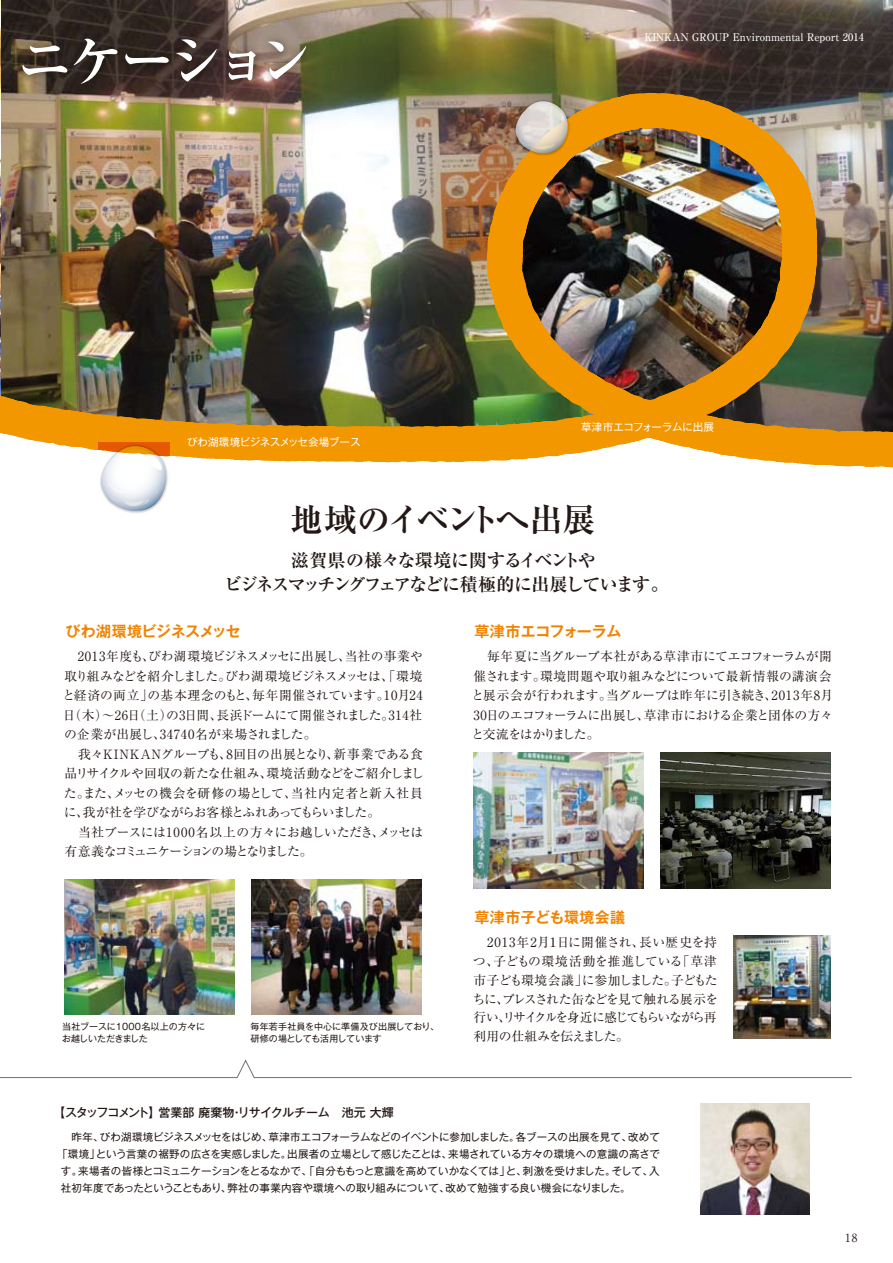
<style>
.page{position:relative;width:893px;height:1263px;background:#fff}
.page>*{position:absolute;margin:0;border:0;box-sizing:border-box;transform-origin:0 0}
.t1{font:700 55.5px "Ryumin Pro";letter-spacing:-.14em;color:#fff}
.t2{font:700 33px "Ryumin Pro";letter-spacing:-.095em;color:#231815}
.t3{font:700 18px/24px "Ryumin Pro";letter-spacing:-.085em;color:#231815;text-align:center}
.t4{font:700 15px "Gothic MB101 Pro De";letter-spacing:-.015em;color:#f08300}
.t5{font:700 15px "Gothic MB101 Pro De";letter-spacing:.025em;color:#f08300}
.t6{font:12.75px/19.5px "Ryumin Pro";letter-spacing:-.035em;color:#231815}
.t7{font:12.75px/18.8px "Ryumin Pro";letter-spacing:-.055em;color:#231815}
.t8{font:500 12px "Gothic MB101 Pro";letter-spacing:-.035em;color:#231815}
.t9{font:11.25px "Ryumin Pro";color:#231815}
.t10{font:10.5px "Gothic MB101 Pro";letter-spacing:-.005em;color:#231815}
.t11{font:10.5px "Gothic MB101 Pro";letter-spacing:.025em;color:#231815}
.t12{font:500 10.5px "Ryumin Pro";color:#fff}
.t13{font:10.5px "Gothic MB101 Pro";letter-spacing:-.02em;color:#fff}
.t14{font:9px/11.7px "Gothic MB101 Pro";letter-spacing:.005em;color:#231815}
</style>
<div class="page">
<img style="left:0;top:0;width:893px;height:71px">
<img style="left:701px;top:1104px;width:108px;height:110px">
<svg style="left:0;top:113px;width:1px;height:321px"></svg>
<img style="left:1px;top:71px;width:892px;height:397px">
<img style="left:0;top:20px;width:326px;height:90px">
<img style="left:65px;top:879px;width:169px;height:135px">
<img style="left:251px;top:879px;width:170px;height:135px">
<img style="left:474px;top:753px;width:170px;height:135px">
<img style="left:661px;top:753px;width:169px;height:135px">
<img style="left:733px;top:935px;width:97px;height:103px">
<img style="left:98px;top:443px;width:50px;height:70px">
<svg style="left:101px;top:443px;width:68px;height:68px"></svg>
<img style="left:513px;top:99px;width:57px;height:57px">
<svg style="left:515px;top:99px;width:55px;height:55px;background:#c8b8a2"></svg>
<svg style="left:0;top:1059px;width:852px;height:19px"></svg>
<p class="t1" style="left:17px;top:17px;width:297px">ニケーション</p>
<p class="t12" style="left:644px;top:29px;width:221px">KINKAN GROUP Environmental Report 2014</p>
<p class="t13" style="left:187px;top:433px;width:175px">びわ湖環境ビジネスメッセ会場ブース</p>
<p class="t13" style="left:581px;top:418px;width:134px">草津市エコフォーラムに出展</p>
<p class="t2" style="left:290px;top:494px;width:307px">地域のイベントへ出展</p>
<p class="t3" style="left:224px;top:547px;width:446px">滋賀県の様々な環境に関するイベントや<br>ビジネスマッチングフェアなどに積極的に出展しています。</p>
<p class="t4" style="left:66px;top:618px;width:176px">びわ湖環境ビジネスメッセ</p>
<p class="t6" style="left:62px;top:646px;width:363px">　2013年度も、びわ湖環境ビジネスメッセに出展し、当社の事業や取り組みなどを紹介しました。びわ湖環境ビジネスメッセは、「環境と経済の両立」の基本理念のもと、毎年開催されています。10月24日（木）～26日（土）の3日間、長浜ドームにて開催されました。314社の企業が出展し、34740名が来場されました。<br>　我々KINKANグループも、8回目の出展となり、新事業である食品リサイクルや回収の新たな仕組み、環境活動などをご紹介しました。また、メッセの機会を研修の場として、当社内定者と新入社員に、我が社を学びながらお客様とふれあってもらいました。<br>　当社ブースには1000名以上の方々にお越しいただき、メッセは有意義なコミュニケーションの場となりました。</p>
<p class="t14" style="left:62px;top:1019px;width:145px">当社ブースに1000名以上の方々にお越しいただきました</p>
<p class="t14" style="left:250px;top:1019px;width:190px">毎年若手社員を中心に準備及び出展しており、研修の場としても活用しています</p>
<p class="t4" style="left:475px;top:618px;width:148px">草津市エコフォーラム</p>
<p class="t6" style="left:471px;top:646px;width:363px">　毎年夏に当グループ本社がある草津市にてエコフォーラムが開催されます。環境問題や取り組みなどについて最新情報の講演会と展示会が行われます。当グループは昨年に引き続き、2013年8月<br>30日のエコフォーラムに出展し、草津市における企業と団体の方々と交流をはかりました。</p>
<p class="t5" style="left:475px;top:904px;width:152px">草津市子ども環境会議</p>
<p class="t7" style="left:473px;top:932px;width:247px">　2013年2月１日に開催され、長い歴史を持つ、子どもの環境活動を推進している「草津市子ども環境会議」に参加しました。子どもたちに、プレスされた缶などを見て触れる展示を行い、リサイクルを身近に感じてもらいながら再利用の仕組みを伝えました。</p>
<p class="t8" style="left:53px;top:1102px;width:342px">【スタッフコメント】営業部 廃棄物・リサイクルチーム　池元 大輝</p>
<p class="t10" style="left:61px;top:1128px;width:601px">　昨年、びわ湖環境ビジネスメッセをはじめ、草津市エコフォーラムなどのイベントに参加しました。各ブースの出展を見て、改めて</p>
<p class="t11" style="left:57px;top:1145px;width:604px">「環境」という言葉の裾野の広さを実感しました。出展者の立場として感じたことは、来場されている方々の環境への意識の高さで</p>
<p class="t10" style="left:61px;top:1162px;width:600px">す。来場者の皆様とコミュニケーションをとるなかで、「自分ももっと意識を高めていかなくては」と、刺激を受けました。そして、入</p>
<p class="t10" style="left:61px;top:1180px;width:571px">社初年度であったということもあり、弊社の事業内容や環境への取り組みについて、改めて勉強する良い機会になりました。</p>
<p class="t9" style="left:845px;top:1229px;width:14px">18</p>
</div>
